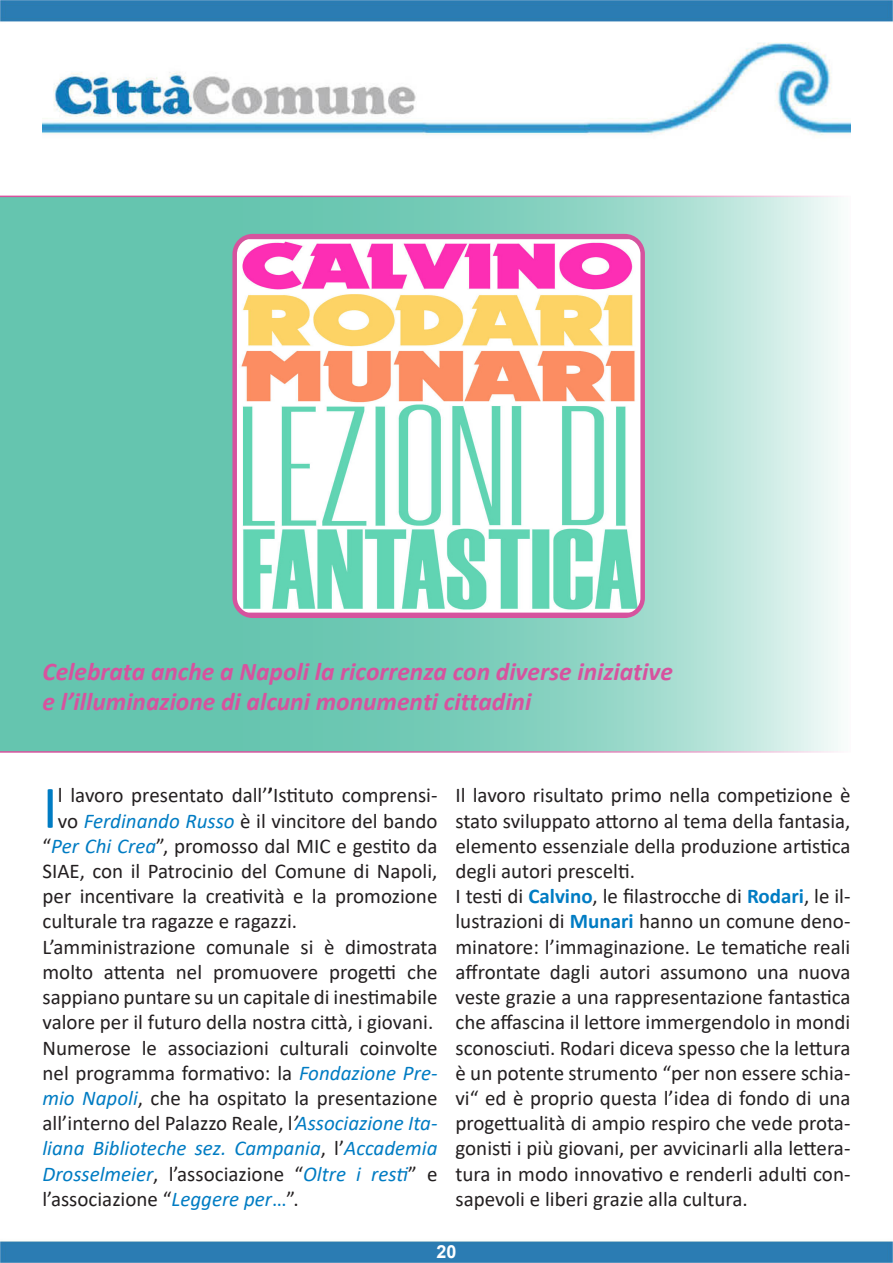
<style>
.page{position:relative;width:893px;height:1263px;background:#fff}
.page>*{position:absolute;margin:0;border:0;box-sizing:border-box;transform-origin:0 0}
.p3{font:60.75px "Calibri";color:#007cc3}
.t1{font:italic 700 25.5px "Calibri";color:#d7529e}
.p3-2{font:21px/25.2px "Calibri";color:#231f20;text-align:justify}
.Corpo_del_testo{font:700 18px "Arial";color:#fff}
.s1{font-weight:700}
.s2{font-style:italic;color:#007cc3}
.s3{font-style:italic}
.s4{color:#007cc3}
.s5{font-weight:700;color:#007cc3}
</style>
<div class="page">
<img style="left:0;top:0;width:893px;height:1263px">
<svg style="left:0;top:196px;width:851px;height:557px;background:#8ed3c3"></svg>
<img style="left:43px;top:43px;width:807px;height:124px">
<img style="left:235px;top:239px;width:407px;height:374px">
<div style="left:232px;top:234px;width:413px;height:384px;border:4px solid #d6539e;border-radius:18px"></div>
<p class="t1" style="left:42px;top:653px;width:632px">Celebrata anche a Napoli la ricorrenza con diverse iniziative</p>
<p class="t1" style="left:42px;top:684px;width:490px">e l’illuminazione di alcuni monumenti cittadini</p>
<p class="p3" style="left:43px;top:765px;width:17px">I</p>
<p class="p3-2" style="left:58px;top:782px;width:381px">l lavoro presentato dall’<span class="s1">’</span>Istituto comprensi-</p>
<p class="p3-2" style="left:58px;top:807px;width:381px">vo <span class="s2">Ferdinando Russo</span> è il vincitore del bando</p>
<p class="p3-2" style="left:43px;top:833px;width:396px">“<span class="s2">Per Chi Crea</span>”, promosso dal MIC e gestito da</p>
<p class="p3-2" style="left:43px;top:858px;width:396px">SIAE, con il Patrocinio del Comune di Napoli,</p>
<p class="p3-2" style="left:43px;top:883px;width:396px">per incentivare la creatività e la promozione</p>
<p class="p3-2" style="left:43px;top:908px;width:256px">culturale tra ragazze e ragazzi.</p>
<p class="p3-2" style="left:43px;top:933px;width:396px">L’amministrazione comunale si è dimostrata molto attenta nel promuovere progetti che sappiano puntare su un capitale di inestimabile valore per il futuro della nostra città, i giovani.</p>
<p class="p3-2" style="left:43px;top:1034px;width:396px">Numerose le associazioni culturali coinvolte nel programma formativo: la <span class="s2">Fondazione Pre&shy;mio Napoli</span>, che ha ospitato la presentazione all’interno del Palazzo Reale, l<span class="s3">’</span><span class="s2">Associazione Ita&shy;liana Biblioteche sez. Campania</span>, l’<span class="s2">Accademia Drosselmeier</span>, l’associazione “<span class="s2">Oltre i resti</span>” e l’associazione “<span class="s2">Leggere per</span><span class="s4">…</span>”.</p>
<p class="p3-2" style="left:455px;top:782px;width:396px">Il lavoro risultato primo nella competizione è stato sviluppato attorno al tema della fantasia, elemento essenziale della produzione artistica degli autori prescelti.</p>
<p class="p3-2" style="left:455px;top:883px;width:396px">I testi di <span class="s5">Calvino</span>, le filastrocche di <span class="s5">Rodari</span>, le il&shy;lustrazioni di <span class="s5">Munari</span> hanno un comune deno&shy;minatore: l’immaginazione. Le tematiche reali affrontate dagli autori assumono una nuova veste grazie a una rappresentazione fantastica che affascina il lettore immergendolo in mondi sconosciuti. Rodari diceva spesso che la lettura è un potente strumento “per non essere schia&shy;vi“ ed è proprio questa l’idea di fondo di una progettualità di ampio respiro che vede prota&shy;gonisti i più giovani, per avvicinarli alla lettera&shy;tura in modo innovativo e renderli adulti con&shy;sapevoli e liberi grazie alla cultura.</p>
<p class="Corpo_del_testo" style="left:436px;top:1238px;width:22px">20</p>
</div>
